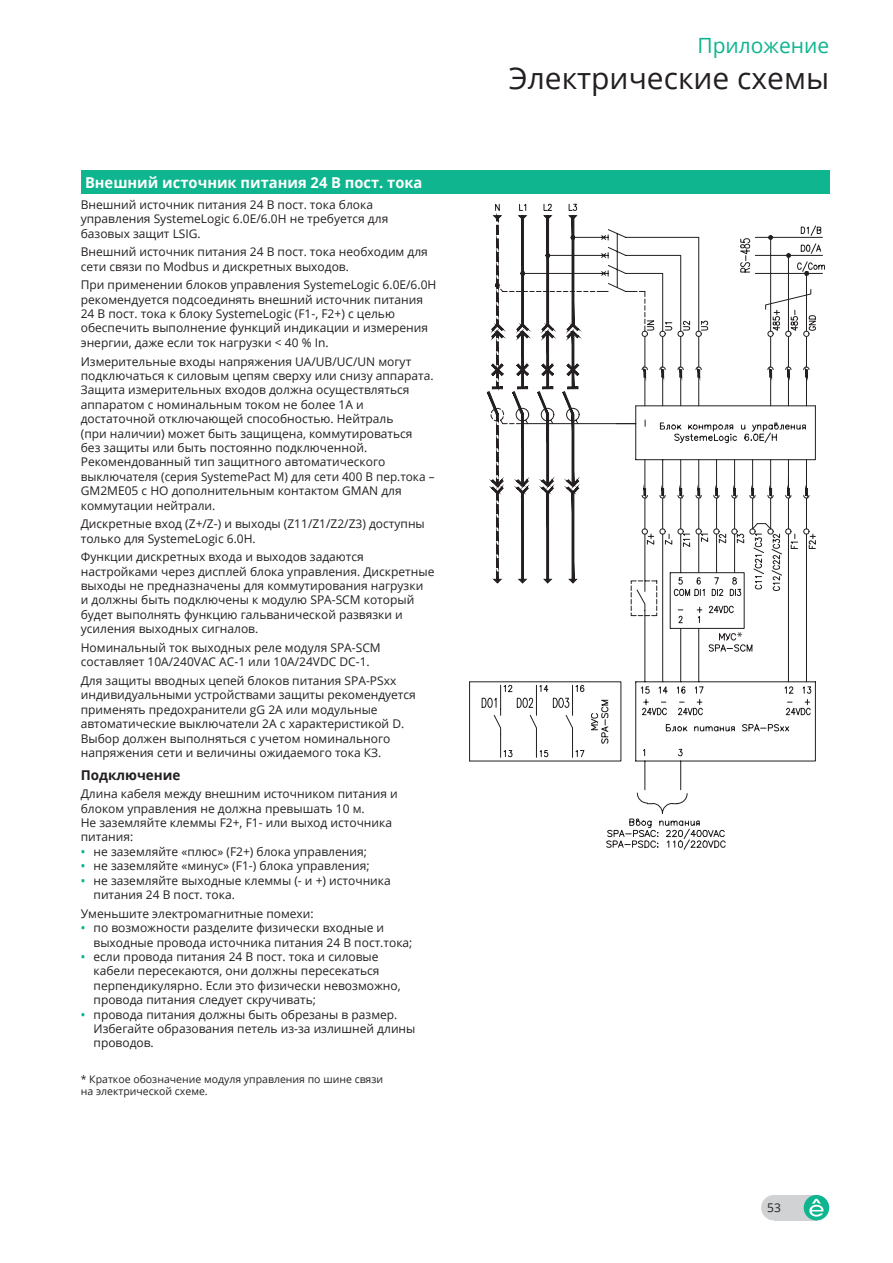
<style>
.page{position:relative;width:893px;height:1263px;background:#fff}
.page>*{position:absolute;margin:0;border:0;box-sizing:border-box;transform-origin:0 0}
.t1{font:30px "Open Sans";color:#231f20}
.t2{font:21px "Open Sans";color:#0eb58f}
.t3{font:700 15px "Open Sans";color:#fff}
.t4{font:700 13.5px "Open Sans";color:#231f20}
.t5{font:12.75px "Myriad Pro";color:#231f20}
.t6{font:12px/14.4px "Open Sans";color:#231f20}
.t7{font:10.5px/12.6px "Open Sans";color:#231f20}
.s1{font-weight:600;color:#0eb58f}
</style>
<div class="page">
<div style="left:774px;top:1195px;width:42px;height:25px;background:#d1d2d4"></div>
<div style="left:804px;top:1195px;width:25px;height:25px;background:#0eb58f;border-radius:50%"></div>
<svg style="left:809px;top:1199px;width:15px;height:17px"></svg>
<div style="left:761px;top:1195px;width:26px;height:25px;background:#d1d2d4;border-radius:50%"></div>
<div style="left:81px;top:170px;width:748px;height:24px;background:#0eb58f"></div>
<svg style="left:492px;top:203px;width:86px;height:21px"></svg>
<svg style="left:486px;top:224px;width:339px;height:626px"></svg>
<svg style="left:469px;top:533px;width:284px;height:229px"></svg>
<p class="t3" style="left:85px;top:172px;width:339px">Внешний источник питания 24 В пост. тока</p>
<p class="t6" style="left:81px;top:197px;width:309px">Внешний источник питания 24 В пост. тока блока управления SystemeLogic 6.0E/6.0H не требуется для базовых защит LSIG.</p>
<p class="t6" style="left:81px;top:244px;width:349px">Внешний источник питания 24 В пост. тока необходим для сети связи по Modbus и дискретных выходов.</p>
<p class="t6" style="left:81px;top:277px;width:357px">При применении блоков управления SystemeLogic 6.0E/6.0H рекомендуется подсоединять внешний источник питания 24 В пост. тока к блоку SystemeLogic (F1-, F2+) с целью обеспечить выполнение функций индикации и измерения энергии, даже если ток нагрузки &lt; 40 % In.</p>
<p class="t6" style="left:81px;top:354px;width:355px">Измерительные входы напряжения UA/UB/UC/UN могут подключаться к силовым цепям сверху или снизу аппарата.<br>Защита измерительных входов должна осуществляться аппаратом с номинальным током не более 1А и достаточной отключающей способностью. Нейтраль<br>(при наличии) может быть защищена, коммутироваться без защиты или быть постоянно подключенной.<br>Рекомендованный тип защитного автоматического выключателя (серия SystemePact M) для сети 400 В пер.тока – GM2ME05 с НО дополнительным контактом GMAN для коммутации нейтрали.</p>
<p class="t6" style="left:81px;top:516px;width:346px">Дискретные вход (Z+/Z-) и выходы (Z11/Z1/Z2/Z3) доступны только для SystemeLogic 6.0H.</p>
<p class="t6" style="left:81px;top:549px;width:355px">Функции дискретных входа и выходов задаются настройками через дисплей блока управления. Дискретные выходы не предназначены для коммутирования нагрузки<br>и должны быть подключены к модулю SPA-SCM который будет выполнять функцию гальванической развязки и усиления выходных сигналов.</p>
<p class="t6" style="left:81px;top:640px;width:301px">Номинальный ток выходных реле модуля SPA-SCM составляет 10А/240VAC AC-1 или 10А/24VDC DC-1.</p>
<p class="t6" style="left:81px;top:673px;width:337px">Для защиты вводных цепей блоков питания SPA-PSxx индивидуальными устройствами защиты рекомендуется применять предохранители gG 2A или модульные автоматические выключатели 2А с характеристикой D.<br>Выбор должен выполняться с учетом номинального напряжения сети и величины ожидаемого тока КЗ.</p>
<p class="t4" style="left:81px;top:765px;width:101px">Подключение</p>
<p class="t6" style="left:81px;top:786px;width:318px">Длина кабеля между внешним источником питания и блоком управления не должна превышать 10 м.<br>Не заземляйте клеммы F2+, F1- или выход источника питания:</p>
<p class="t6" style="left:81px;top:844px;width:288px"><span class="s1">•</span> не заземляйте «плюс» (F2+) блока управления;</p>
<p class="t6" style="left:81px;top:858px;width:290px"><span class="s1">•</span> не заземляйте «минус» (F1-) блока управления;</p>
<p class="t6" style="left:94px;top:873px;width:299px;text-indent:-13px"><span class="s1">•</span> не заземляйте выходные клеммы (- и +) источника питания 24 В пост. тока.</p>
<p class="t6" style="left:81px;top:906px;width:234px">Уменьшите электромагнитные помехи:</p>
<p class="t6" style="left:94px;top:920px;width:320px;text-indent:-13px"><span class="s1">•</span> по возможности разделите физически входные и выходные провода источника питания 24 В пост.тока;</p>
<p class="t6" style="left:94px;top:949px;width:309px;text-indent:-13px"><span class="s1">•</span> если провода питания 24 В пост. тока и силовые кабели пересекаются, они должны пересекаться перпендикулярно. Если это физически невозможно, провода питания следует скручивать;</p>
<p class="t6" style="left:94px;top:1007px;width:323px;text-indent:-13px"><span class="s1">•</span> провода питания должны быть обрезаны в размер.<br>Избегайте образования петель из-за излишней длины проводов.</p>
<p class="t7" style="left:81px;top:1072px;width:304px">* Краткое обозначение модуля управления по шине связи на электрической схеме.</p>
<h2 class="t2" style="left:697px;top:31px;width:133px">Приложение</h2>
<h1 class="t1" style="left:509px;top:58px;width:322px">Электрические схемы</h1>
<p class="t5" style="left:737px;top:629px;width:7px">*</p>
<p class="t6" style="left:767px;top:1200px;width:15px">53</p>
</div>
